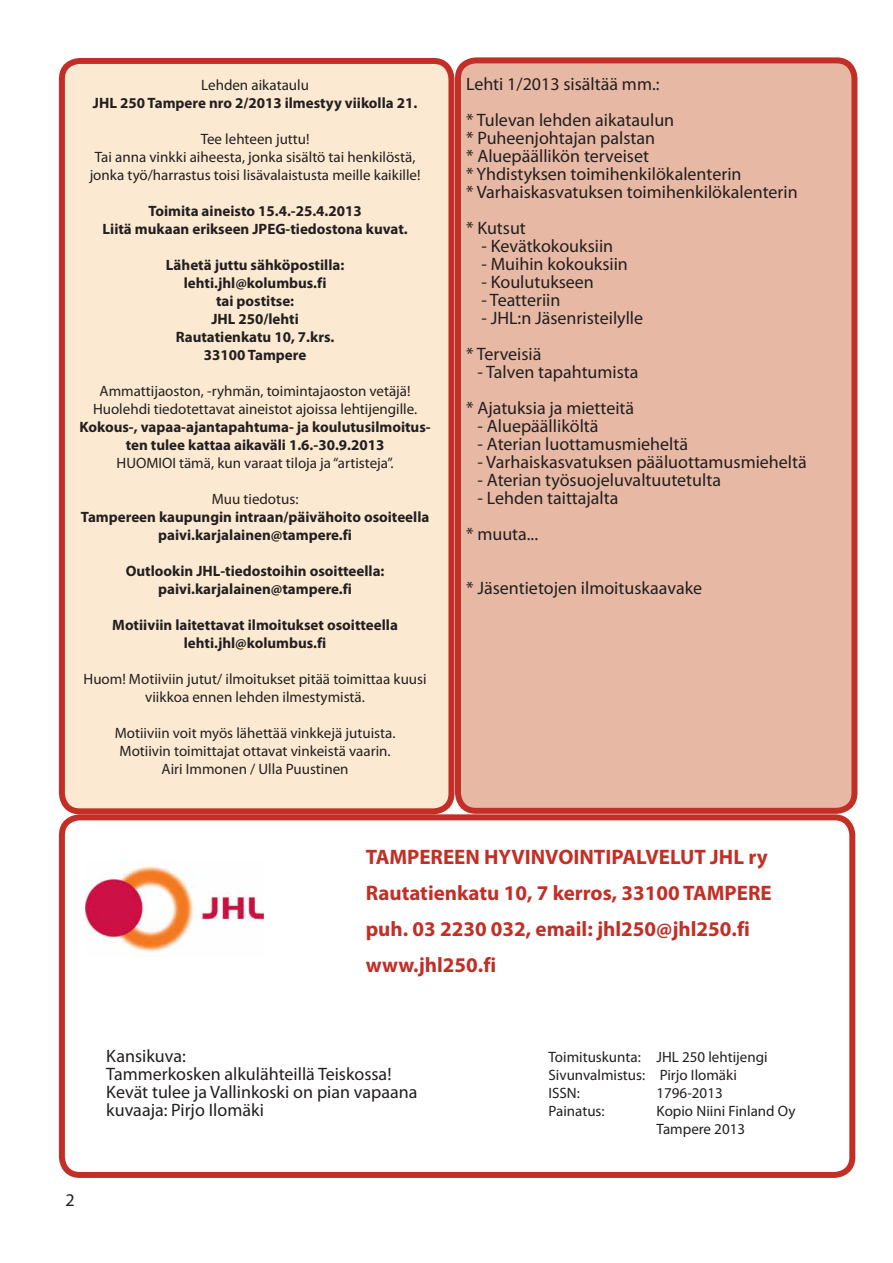
<style>
.page{position:relative;width:893px;height:1263px;background:#fff}
.page>*{position:absolute;margin:0;border:0;box-sizing:border-box;transform-origin:0 0}
.t1{font:700 21px/36px "Myriad Pro";color:#c22f27}
.t2{font:18px/18px "Myriad Pro";color:#231f20}
.t3{font:15px/18px "Myriad Pro";color:#231f20;text-align:center}
.t4{font:700 15px/18px "Myriad Pro";color:#231f20;text-align:center}
</style>
<div class="page">
<div style="left:62px;top:61px;width:389px;height:750px;background:#fbe9d1;border-radius:18px"></div>
<div style="left:59px;top:58px;width:395px;height:756px;border:6px solid #c22f27;border-radius:18px"></div>
<div style="left:458px;top:60px;width:396px;height:751px;background:#e7b8a4;border-radius:18px"></div>
<div style="left:455px;top:57px;width:402px;height:757px;border:6px solid #c22f27;border-radius:18px"></div>
<div style="left:59px;top:814px;width:796px;height:364px;border:6px solid #c22f27;border-radius:18px"></div>
<img style="left:85px;top:861px;width:178px;height:96px">
<p class="t3" style="left:201px;top:76px;width:109px">Lehden aikataulu</p>
<p class="t4" style="left:93px;top:93px;width:326px">JHL 250 Tampere nro 2/2013 ilmestyy viikolla 21.</p>
<p class="t3" style="left:90px;top:130px;width:332px">Tee lehteen juttu!<br>Tai anna vinkki aiheesta, jonka sisältö tai henkilöstä, jonka työ/harrastus toisi lisävalaistusta meille kaikille!</p>
<p class="t4" style="left:103px;top:201px;width:307px">Toimita aineisto 15.4.-25.4.2013<br>Liitä mukaan erikseen JPEG-tiedostona kuvat.</p>
<p class="t4" style="left:166px;top:255px;width:180px">Lähetä juttu sähköpostilla: lehti.jhl@kolumbus.fi<br>tai postitse:<br>JHL 250/lehti<br>Rautatienkatu 10, 7.krs.<br>33100 Tampere</p>
<p class="t3" style="left:93px;top:382px;width:326px">Ammattijaoston, -ryhmän, toimintajaoston vetäjä!<br>Huolehdi tiedotettavat aineistot ajoissa lehtijengille.</p>
<p class="t4" style="left:79px;top:417px;width:353px">Kokous-, vapaa-ajantapahtuma- ja koulutusilmoitus&shy;ten tulee kattaa aikaväli 1.6.-30.9.2013</p>
<p class="t3" style="left:117px;top:454px;width:279px">HUOMIOI tämä, kun varaat tiloja ja “artisteja”.</p>
<p class="t3" style="left:212px;top:490px;width:88px">Muu tiedotus:</p>
<p class="t4" style="left:81px;top:507px;width:350px">Tampereen kaupungin intraan/päivähoito osoiteella paivi.karjalainen@tampere.fi</p>
<p class="t4" style="left:126px;top:561px;width:260px">Outlookin JHL-tiedostoihin osoitteella: paivi.karjalainen@tampere.fi</p>
<p class="t4" style="left:112px;top:615px;width:287px">Motiiviin laitettavat ilmoitukset osoitteella lehti.jhl@kolumbus.fi</p>
<p class="t3" style="left:84px;top:670px;width:345px">Huom! Motiiviin jutut/ ilmoitukset pitää toimittaa kuusi viikkoa ennen lehden ilmestymistä.</p>
<p class="t3" style="left:115px;top:724px;width:282px">Motiiviin voit myös lähettää vinkkejä jutuista.<br>Motiivin toimittajat ottavat vinkeistä vaarin.<br>Airi Immonen / Ulla Puustinen</p>
<p class="t2" style="left:466px;top:66px;width:210px;line-height:36px">Lehti 1/2013 sisältää mm.:<br>* Tulevan lehden aikataulun</p>
<p class="t2" style="left:466px;top:129px;width:333px">* Puheenjohtajan palstan<br>* Aluepäällikön terveiset<br>* Yhdistyksen toimihenkilökalenterin<br>* Varhaiskasvatuksen toimihenkilökalenterin</p>
<p class="t2" style="left:466px;top:219px;width:61px">* Kutsut</p>
<p class="t2" style="left:481px;top:237px;width:133px">- Kevätkokouksiin</p>
<p class="t2" style="left:481px;top:255px;width:148px">- Muihin kokouksiin</p>
<p class="t2" style="left:481px;top:273px;width:114px">- Koulutukseen</p>
<p class="t2" style="left:481px;top:291px;width:81px">- Teatteriin</p>
<p class="t2" style="left:466px;top:300px;width:179px;line-height:36px;text-indent:15px">- JHL:n Jäsenristeilylle * Terveisiä</p>
<p class="t2" style="left:466px;top:354px;width:174px;line-height:36px;text-align:right">- Talven tapahtumista * Ajatuksia ja mietteitä</p>
<p class="t2" style="left:478px;top:417px;width:122px">- Aluepäälliköltä</p>
<p class="t2" style="left:478px;top:435px;width:212px">- Aterian luottamusmieheltä</p>
<p class="t2" style="left:478px;top:453px;width:331px">- Varhaiskasvatuksen pääluottamusmieheltä</p>
<p class="t2" style="left:478px;top:471px;width:245px">- Aterian työsuojeluvaltuutetulta</p>
<p class="t2" style="left:466px;top:480px;width:154px;line-height:36px;text-indent:11px">- Lehden taittajalta * muuta...</p>
<p class="t2" style="left:466px;top:579px;width:238px">* Jäsentietojen ilmoituskaavake</p>
<h1 class="t1" style="left:366px;top:838px;width:407px">TAMPEREEN HYVINVOINTIPALVELUT JHL ry Rautatienkatu 10, 7 kerros, 33100 TAMPERE puh. 03 2230 032, email: jhl250@jhl250.fi www.jhl250.fi</h1>
<p class="t2" style="left:65px;top:1191px;width:11px">2</p>
<p class="t2" style="left:106px;top:1047px;width:313px">Kansikuva:<br>Tammerkosken alkulähteillä Teiskossa!<br>Kevät tulee ja Vallinkoski on pian vapaana kuvaaja: Pirjo Ilomäki</p>
<p class="t3" style="left:549px;top:1048px;width:220px;text-align:left">Toimituskunta: JHL 250 lehtijengi<br>Sivunvalmistus: Pirjo Ilomäki<br>ISSN:</p>
<p class="t3" style="left:657px;top:1084px;width:68px">1796-2013</p>
<p class="t3" style="left:549px;top:1102px;width:58px">Painatus:</p>
<p class="t3" style="left:657px;top:1102px;width:140px;text-align:left">Kopio Niini Finland Oy<br>Tampere 2013</p>
</div>
